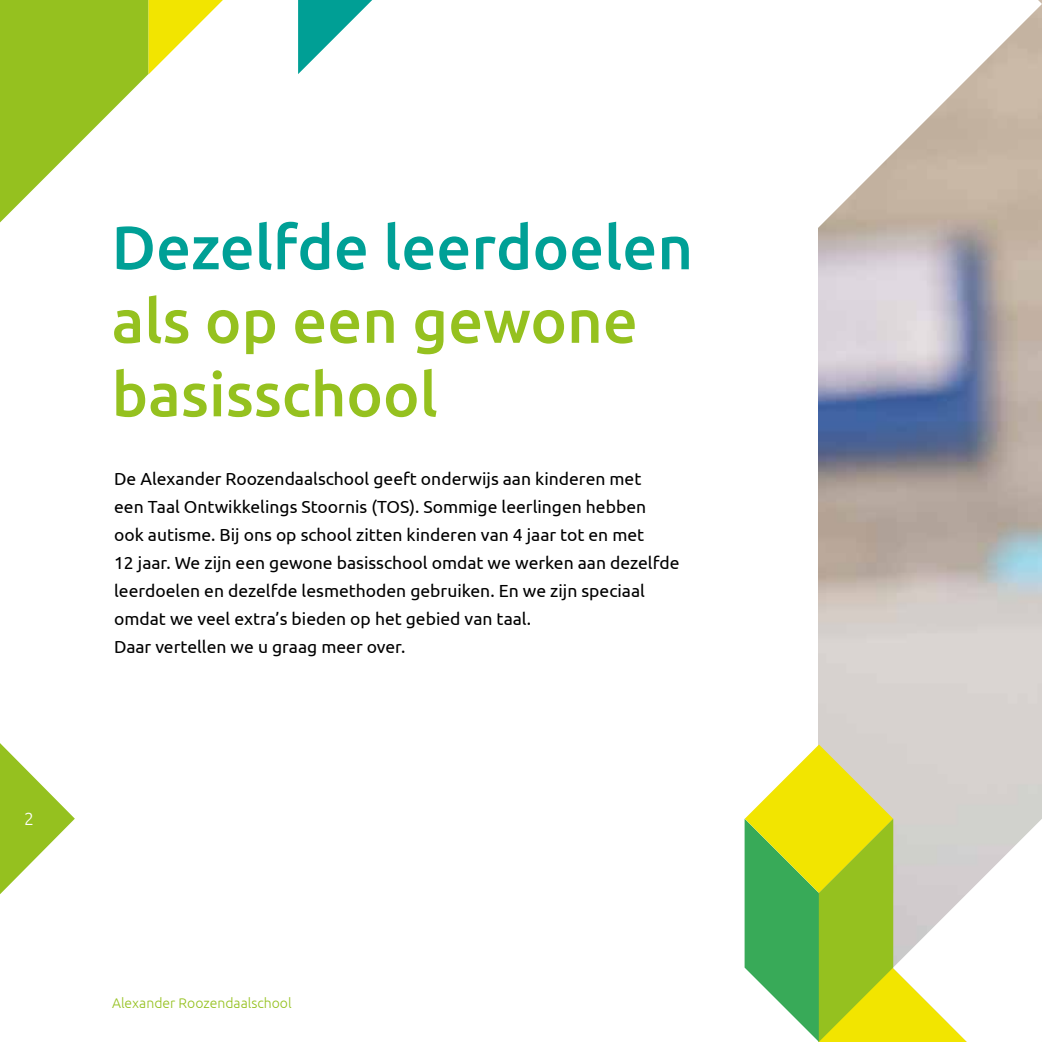
<style>
.page{position:relative;width:1042px;height:1042px;background:#fff}
.page>*{position:absolute;margin:0;border:0;box-sizing:border-box;transform-origin:0 0}
.t1{font:500 61.25px/73.5px "Ubuntu";color:#95c11f}
.t2{font:500 61.25px "Ubuntu";color:#00a096}
.t3{font:17.5px/28px "Ubuntu";color:#000}
.t4{font:300 17.5px "Ubuntu";color:#fff}
.t5{font:300 14px "Ubuntu";color:#95c11f}
</style>
<div class="page">
<img style="left:819px;top:317px;width:223px;height:427px">
<svg style="left:818px;top:0;width:224px;height:317px"></svg>
<svg style="left:744px;top:744px;width:298px;height:298px"></svg>
<svg style="left:0;top:0;width:223px;height:222px"></svg>
<svg style="left:298px;top:0;width:74px;height:74px"></svg>
<svg style="left:0;top:743px;width:75px;height:151px"></svg>
<p class="t4" style="left:24px;top:805px;width:11px">22</p>
<h1 class="t2" style="left:112px;top:209px;width:583px">Dezelfde leerdoelen</h1>
<h1 class="t1" style="left:112px;top:282px;width:528px">als op een gewone basisschool</h1>
<p class="t3" style="left:114px;top:464px;width:567px">De Alexander Roozendaalschool geeft onderwijs aan kinderen met<br>een Taal Ontwikkelings Stoornis (TOS). Sommige leerlingen hebben ook autisme. Bij ons op school zitten kinderen van 4 jaar tot en met<br>12 jaar. We zijn een gewone basisschool omdat we werken aan dezelfde leerdoelen en dezelfde lesmethoden gebruiken. En we zijn speciaal omdat we veel extra’s bieden op het gebied van taal.<br>Daar vertellen we u graag meer over.</p>
<p class="t5" style="left:112px;top:994px;width:181px">Alexander Roozendaalschool</p>
</div>
